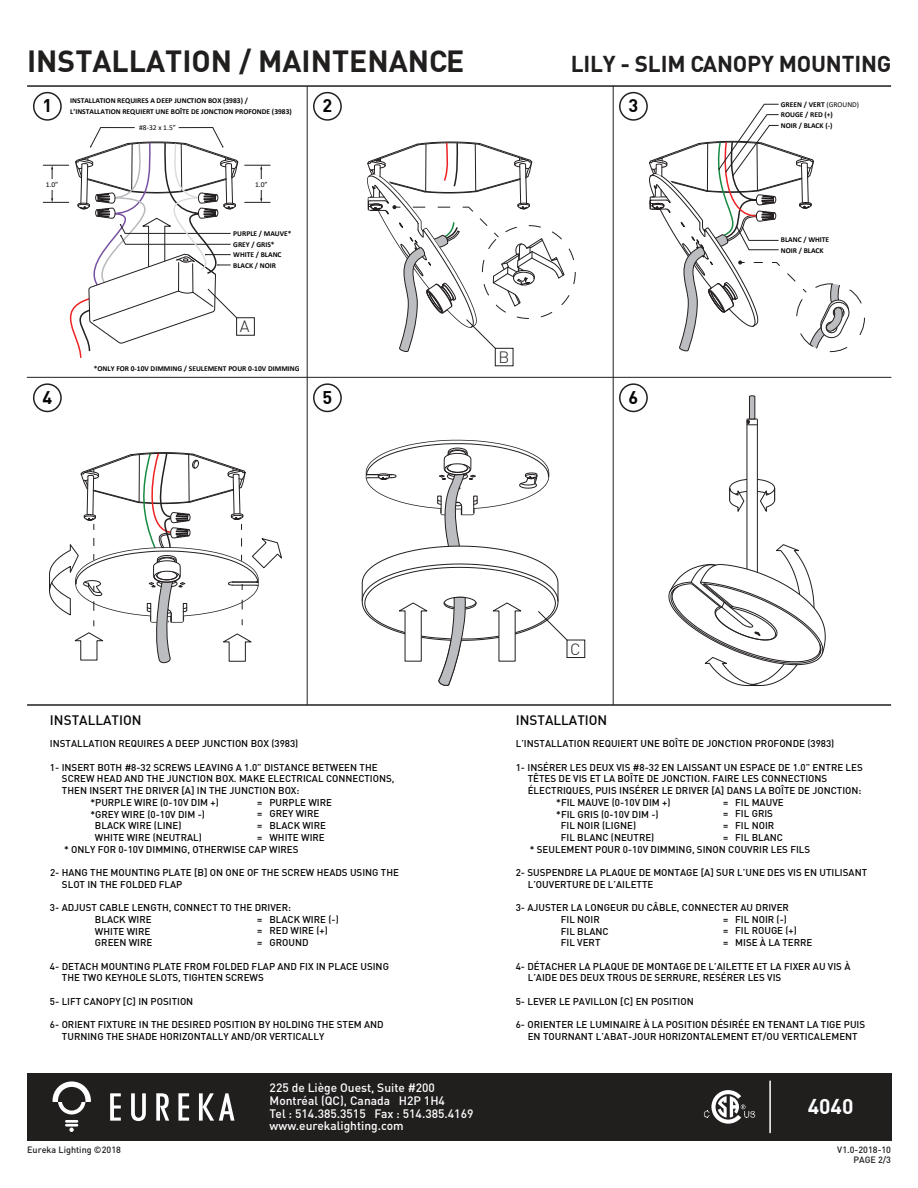
<style>
.page{position:relative;width:918px;height:1188px;background:#fff}
.page>*{position:absolute;margin:0;border:0;box-sizing:border-box;transform-origin:0 0}
.t1{font:700 30px "DIN";color:#211e1e}
.t2{font:700 22.5px "DIN";letter-spacing:-.01em;color:#211e1e}
.t3{font:700 21px "DIN";color:#fff}
.t4{font:700 18px "DIN";color:#050504}
.t5{font:300 16.05px "DIN";color:#211e1e}
.t6{font:500 13.5px "DIN";color:#050504}
.t7{font:500 12px/12.8px "DIN";color:#fff}
.t8{font:500 9.75px/11.7px "DIN";color:#050504}
.t9{font:500 9px/10.8px "DIN";letter-spacing:.005em;color:#1e1d1d;text-align:right}
.t10{font:700 7.5px/10.5px "Calibri";color:#050504}
.t11{font:7.5px "Calibri";color:#050504}
.s1{font-weight:400}
</style>
<div class="page">
<hr style="left:27px;top:85px;width:864px;height:2px;background:#211e1e">
<div style="left:27px;top:1073px;width:864px;height:68px;background:#211e1e"></div>
<svg style="left:110px;top:1093px;width:11px;height:28px"></svg>
<svg style="left:178px;top:1093px;width:11px;height:28px"></svg>
<svg style="left:156px;top:1093px;width:13px;height:28px"></svg>
<svg style="left:131px;top:1093px;width:15px;height:28px"></svg>
<svg style="left:199px;top:1093px;width:36px;height:28px"></svg>
<svg style="left:53px;top:1081px;width:38px;height:33px"></svg>
<svg style="left:65px;top:1120px;width:13px;height:12px"></svg>
<hr style="left:27px;top:704px;width:864px;height:2px;background:#211e1e">
<hr style="left:769px;top:1081px;width:2px;height:52px;background:#fff">
<svg style="left:704px;top:1090px;width:51px;height:34px"></svg>
<svg style="left:33px;top:383px;width:29px;height:29px"></svg>
<hr style="left:307px;top:86px;width:1px;height:618px;background:#231f20">
<hr style="left:613px;top:86px;width:1px;height:618px;background:#231f20">
<hr style="left:27px;top:377px;width:864px;height:1px;background:#231f20">
<svg style="left:33px;top:92px;width:29px;height:29px"></svg>
<svg style="left:313px;top:383px;width:29px;height:29px"></svg>
<svg style="left:619px;top:383px;width:29px;height:29px"></svg>
<svg style="left:313px;top:92px;width:29px;height:29px"></svg>
<svg style="left:668px;top:395px;width:158px;height:291px"></svg>
<div style="left:495px;top:348px;width:18px;height:18px;border:1px solid #211e1e"></div>
<div style="left:567px;top:640px;width:18px;height:18px;border:1px solid #211e1e"></div>
<svg style="left:361px;top:440px;width:206px;height:246px"></svg>
<svg style="left:367px;top:141px;width:198px;height:213px"></svg>
<svg style="left:43px;top:127px;width:227px;height:231px"></svg>
<svg style="left:49px;top:452px;width:233px;height:212px"></svg>
<svg style="left:619px;top:92px;width:232px;height:261px"></svg>
<div style="left:796px;top:284px;width:69px;height:68px;border:1px dashed #231f20;border-radius:50%"></div>
<h1 class="t1" style="left:27px;top:41px;width:439px">INSTALLATION / MAINTENANCE</h1>
<h2 class="t2" style="left:571px;top:49px;width:322px">LILY - SLIM CANOPY MOUNTING</h2>
<h3 class="t4" style="left:42px;top:94px;width:11px">1</h3>
<p class="t10" style="left:70px;top:95px;width:223px">INSTALLATION REQUIRES A DEEP JUNCTION BOX (3983) /<br>L’INSTALLATION REQUIERT UNE BOÎTE DE JONCTION PROFONDE (3983)</p>
<p class="t11" style="left:139px;top:123px;width:38px">#8-32 x 1.5”</p>
<h3 class="t4" style="left:323px;top:94px;width:11px">2</h3>
<h3 class="t4" style="left:629px;top:94px;width:11px">3</h3>
<p class="t10" style="left:781px;top:99px;width:80px">GREEN / VERT <span class="s1">(GROUND)<br></span>ROUGE / RED (+)<br>NOIR / BLACK (-)</p>
<p class="t11" style="left:46px;top:179px;width:14px">1.0”</p>
<p class="t11" style="left:255px;top:179px;width:14px">1.0”</p>
<p class="t10" style="left:233px;top:228px;width:60px">PURPLE / MAUVE*<br>GREY / GRIS*<br>WHITE / BLANC<br>BLACK / NOIR</p>
<p class="t10" style="left:781px;top:235px;width:50px">BLANC / WHITE<br>NOIR / BLACK</p>
<h3 class="t5" style="left:240px;top:317px;width:11px">A</h3>
<h3 class="t5" style="left:499px;top:347px;width:12px">B</h3>
<p class="t10" style="left:94px;top:363px;width:207px">*ONLY FOR 0-10V DIMMING / SEULEMENT POUR 0-10V DIMMING</p>
<h3 class="t4" style="left:42px;top:386px;width:11px">4</h3>
<h3 class="t4" style="left:323px;top:386px;width:11px">5</h3>
<h3 class="t4" style="left:629px;top:386px;width:11px">6</h3>
<h3 class="t5" style="left:570px;top:639px;width:12px">C</h3>
<h3 class="t6" style="left:50px;top:711px;width:93px">INSTALLATION</h3>
<p class="t8" style="left:50px;top:738px;width:250px">INSTALLATION REQUIRES A DEEP JUNCTION BOX (3983)</p>
<p class="t8" style="left:50px;top:761px;width:329px">1- INSERT BOTH #8-32 SCREWS LEAVING A 1.0” DISTANCE BETWEEN THE</p>
<p class="t8" style="left:62px;top:773px;width:334px">SCREW HEAD AND THE JUNCTION BOX. MAKE ELECTRICAL CONNECTIONS,</p>
<p class="t8" style="left:62px;top:784px;width:239px">THEN INSERT THE DRIVER [A] IN THE JUNCTION BOX:</p>
<p class="t8" style="left:90px;top:796px;width:130px">*PURPLE WIRE (0-10V DIM +)</p>
<p class="t8" style="left:90px;top:808px;width:116px">*GREY WIRE (0-10V DIM -)</p>
<p class="t8" style="left:95px;top:820px;width:88px">BLACK WIRE (LINE)</p>
<p class="t8" style="left:95px;top:831px;width:108px">WHITE WIRE (NEUTRAL)</p>
<p class="t8" style="left:64px;top:843px;width:236px">* ONLY FOR 0-10V DIMMING, OTHERWISE CAP WIRES</p>
<p class="t8" style="left:62px;top:866px;width:339px;text-indent:-12px">2- HANG THE MOUNTING PLATE [B] ON ONE OF THE SCREW HEADS USING THE<br>SLOT IN THE FOLDED FLAP</p>
<p class="t8" style="left:95px;top:901px;width:198px;text-indent:-45px">3- ADJUST CABLE LENGTH, CONNECT TO THE DRIVER:<br>BLACK WIRE<br>WHITE WIRE<br>GREEN WIRE</p>
<p class="t8" style="left:62px;top:960px;width:329px;text-indent:-12px">4- DETACH MOUNTING PLATE FROM FOLDED FLAP AND FIX IN PLACE USING<br>THE TWO KEYHOLE SLOTS, TIGHTEN SCREWS</p>
<p class="t8" style="left:50px;top:995px;width:145px">5- LIFT CANOPY [C] IN POSITION</p>
<p class="t8" style="left:62px;top:1018px;width:323px;text-indent:-12px">6- ORIENT FIXTURE IN THE DESIRED POSITION BY HOLDING THE STEM AND<br>TURNING THE SHADE HORIZONTALLY AND/OR VERTICALLY</p>
<p class="t8" style="left:257px;top:796px;width:76px">= PURPLE WIRE = GREY WIRE<br>= BLACK WIRE = WHITE WIRE</p>
<p class="t8" style="left:257px;top:913px;width:83px">= BLACK WIRE (-) = RED WIRE (+)<br>= GROUND</p>
<p class="t9" style="left:27px;top:1144px;width:95px">Eureka Lighting ©2018</p>
<p class="t7" style="left:270px;top:1081px;width:205px">225 de Liège Ouest, Suite #200<br>Montréal (QC), Canada H2P 1H4<br>Tel : 514.385.3515 Fax : 514.385.4169 www.eurekalighting.com</p>
<h3 class="t6" style="left:516px;top:711px;width:93px">INSTALLATION</h3>
<p class="t8" style="left:516px;top:738px;width:320px">L’INSTALLATION REQUIERT UNE BOÎTE DE JONCTION PROFONDE (3983)</p>
<p class="t8" style="left:516px;top:761px;width:349px">1- INSÉRER LES DEUX VIS #8-32 EN LAISSANT UN ESPACE DE 1.0” ENTRE LES</p>
<p class="t8" style="left:528px;top:773px;width:301px">TÊTES DE VIS ET LA BOÎTE DE JONCTION. FAIRE LES CONNECTIONS</p>
<p class="t8" style="left:528px;top:784px;width:335px">ÉLECTRIQUES, PUIS INSÉRER LE DRIVER [A] DANS LA BOÎTE DE JONCTION:</p>
<p class="t8" style="left:556px;top:796px;width:116px">*FIL MAUVE (0-10V DIM +)</p>
<p class="t8" style="left:556px;top:808px;width:104px">*FIL GRIS (0-10V DIM -)</p>
<p class="t8" style="left:561px;top:820px;width:77px">FIL NOIR (LIGNE)</p>
<p class="t8" style="left:561px;top:831px;width:95px">FIL BLANC (NEUTRE)</p>
<p class="t8" style="left:530px;top:843px;width:282px">* SEULEMENT POUR 0-10V DIMMING, SINON COUVRIR LES FILS</p>
<p class="t8" style="left:528px;top:866px;width:341px;text-indent:-12px">2- SUSPENDRE LA PLAQUE DE MONTAGE [A] SUR L’UNE DES VIS EN UTILISANT<br>L’OUVERTURE DE L’AILETTE</p>
<p class="t8" style="left:561px;top:901px;width:230px;text-indent:-45px">3- AJUSTER LA LONGEUR DU CÂBLE, CONNECTER AU DRIVER<br>FIL NOIR<br>FIL BLANC<br>FIL VERT</p>
<p class="t8" style="left:528px;top:960px;width:324px;text-indent:-12px">4- DÉTACHER LA PLAQUE DE MONTAGE DE L’AILETTE ET LA FIXER AU VIS À<br>L’AIDE DES DEUX TROUS DE SERRURE, RESÉRER LES VIS</p>
<p class="t8" style="left:516px;top:995px;width:179px">5- LEVER LE PAVILLON [C] EN POSITION</p>
<p class="t8" style="left:516px;top:1018px;width:351px;text-align:center">6- ORIENTER LE LUMINAIRE À LA POSITION DÉSIRÉE EN TENANT LA TIGE PUIS<br>EN TOURNANT L’ABAT-JOUR HORIZONTALEMENT ET/OU VERTICALEMENT</p>
<p class="t8" style="left:723px;top:796px;width:62px">= FIL MAUVE = FIL GRIS<br>= FIL NOIR<br>= FIL BLANC</p>
<p class="t8" style="left:723px;top:913px;width:91px">= FIL NOIR (-)<br>= FIL ROUGE (+)<br>= MISE À LA TERRE</p>
<h3 class="t3" style="left:808px;top:1092px;width:47px">4040</h3>
<p class="t9" style="left:837px;top:1144px;width:55px">V1.0-2018-10<br>PAGE 2/3</p>
</div>
